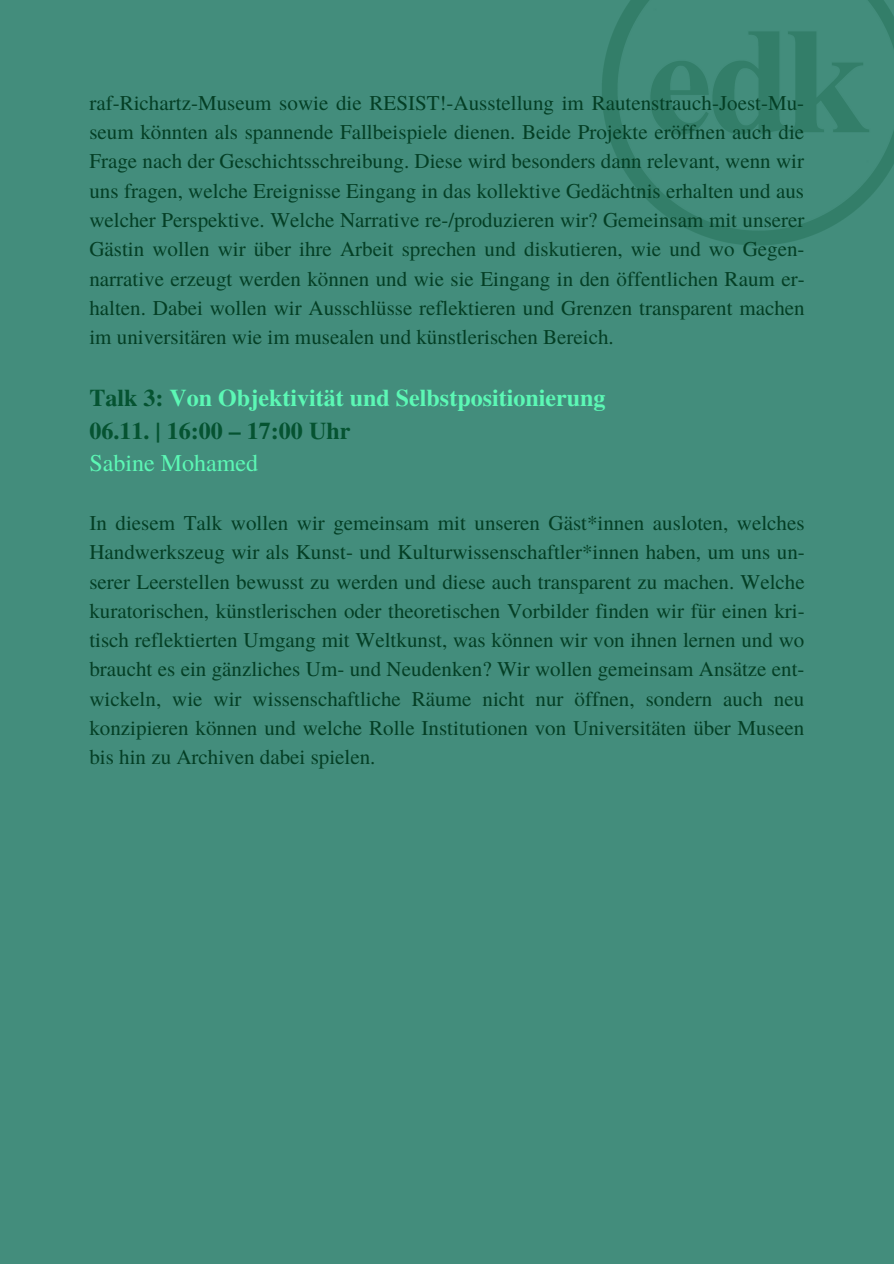
<style>
.page{position:relative;width:894px;height:1264px;background:#fff}
.page>*{position:absolute;margin:0;border:0;box-sizing:border-box;transform-origin:0 0}
.t1{font:700 24px "Te X Gyre Termes";color:#5cf8b5}
.t2{font:700 24px "Te X Gyre Termes";color:#055331}
.t3{font:24px "Te X Gyre Termes";color:#5cf8b5}
.t4{font:21px/29.2px "Te X Gyre Termes";color:#043f25;text-align:justify}
.s1{color:#055331}
</style>
<div class="page">
<div style="left:0;top:0;width:893px;height:1263px;background:#438d7c"></div>
<img style="left:599px;top:0;width:294px;height:248px">
<p class="t4" style="left:89px;top:87px;width:716px">raf-Richartz-Museum sowie die RESIST!-Ausstellung im Rautenstrauch-Joest-Mu&shy;seum könnten als spannende Fallbeispiele dienen. Beide Projekte eröffnen auch die Frage nach der Geschichtsschreibung. Diese wird besonders dann relevant, wenn wir uns fragen, welche Ereignisse Eingang in das kollektive Gedächtnis erhalten und aus welcher Perspektive. Welche Narrative re-/produzieren wir? Gemeinsam mit unserer Gästin wollen wir über ihre Arbeit sprechen und diskutieren, wie und wo Gegen&shy;narrative erzeugt werden können und wie sie Eingang in den öffentlichen Raum er&shy;halten. Dabei wollen wir Ausschlüsse reflektieren und Grenzen transparent machen im universitären wie im musealen und künstlerischen Bereich.</p>
<p class="t1" style="left:89px;top:379px;width:517px"><span class="s1">Talk 3:</span> Von Objektivität und Selbstpositionierung</p>
<p class="t2" style="left:89px;top:412px;width:262px">06.11. | 16:00 – 17:00 Uhr</p>
<p class="t3" style="left:89px;top:446px;width:170px">Sabine Mohamed</p>
<p class="t4" style="left:89px;top:507px;width:716px">In diesem Talk wollen wir gemeinsam mit unseren Gäst*innen ausloten, welches Handwerkszeug wir als Kunst- und Kulturwissenschaftler*innen haben, um uns un&shy;serer Leerstellen bewusst zu werden und diese auch transparent zu machen. Welche kuratorischen, künstlerischen oder theoretischen Vorbilder finden wir für einen kri&shy;tisch reflektierten Umgang mit Weltkunst, was können wir von ihnen lernen und wo braucht es ein gänzliches Um- und Neudenken? Wir wollen gemeinsam Ansätze ent&shy;wickeln, wie wir wissenschaftliche Räume nicht nur öffnen, sondern auch neu konzipieren können und welche Rolle Institutionen von Universitäten über Museen bis hin zu Archiven dabei spielen.</p>
</div>
